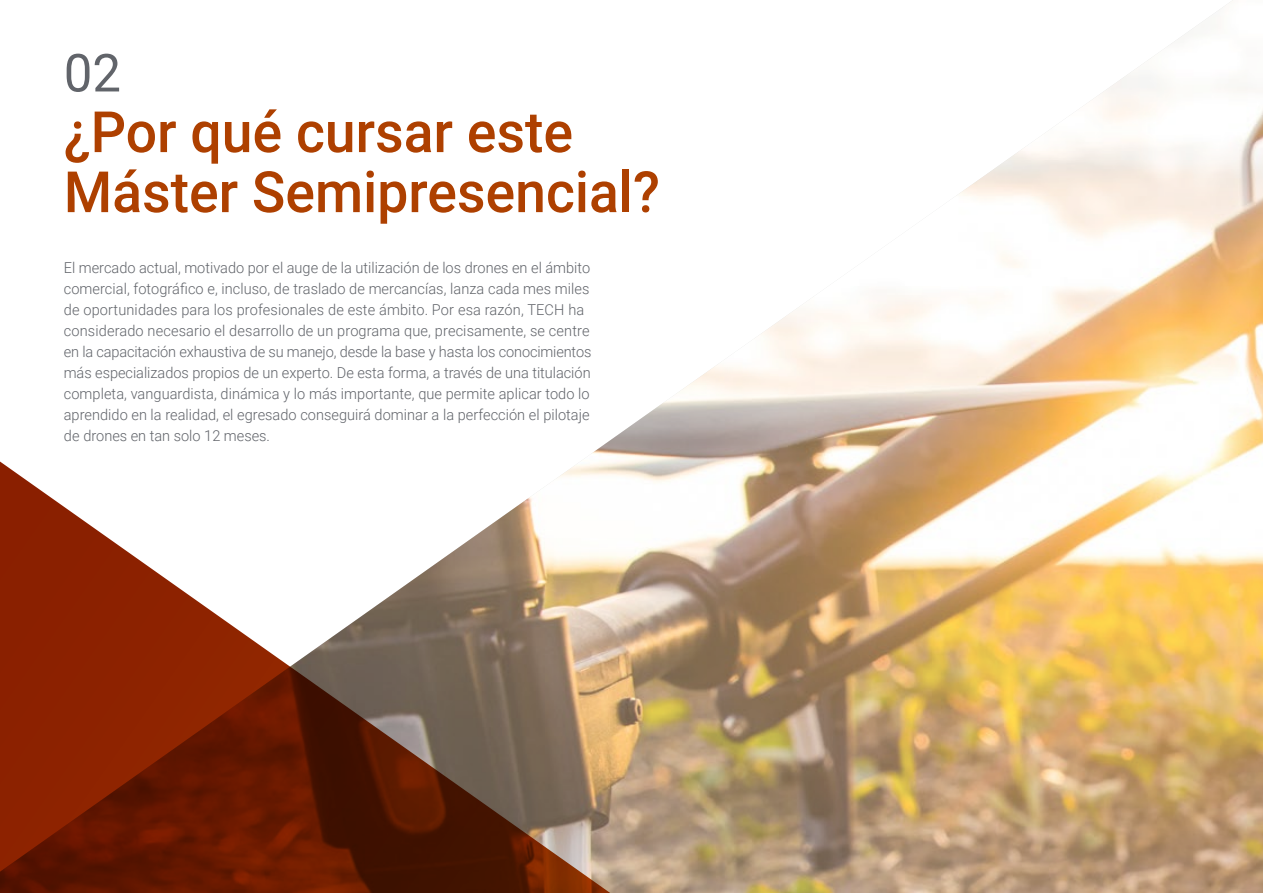
<style>
.page{position:relative;width:1263px;height:893px;background:#fff}
.page>*{position:absolute;margin:0;border:0;box-sizing:border-box;transform-origin:0 0}
.t1{font:500 57px/60px "Roboto";color:#ae4000}
.t2{font:52.5px "Roboto";color:#61646a}
.t3{font:300 15px/21px "Roboto";letter-spacing:.005em;color:#61646a}
</style>
<div class="page">
<img style="left:602px;top:0;width:661px;height:893px">
<svg style="left:0;top:446px;width:640px;height:447px"></svg>
<h2 class="t2" style="left:64px;top:36px;width:59px">02</h2>
<h1 class="t1" style="left:64px;top:100px;width:597px">¿Por qué cursar este<br>Máster Semipresencial?</h1>
<p class="t3" style="left:64px;top:256px;width:529px">El mercado actual, motivado por el auge de la utilización de los drones en el ámbito comercial, fotográfico e, incluso, de traslado de mercancías, lanza cada mes miles de oportunidades para los profesionales de este ámbito. Por esa razón, TECH ha considerado necesario el desarrollo de un programa que, precisamente, se centre en la capacitación exhaustiva de su manejo, desde la base y hasta los conocimientos más especializados propios de un experto. De esta forma, a través de una titulación completa, vanguardista, dinámica y lo más importante, que permite aplicar todo lo aprendido en la realidad, el egresado conseguirá dominar a la perfección el pilotaje de drones en tan solo 12 meses.</p>
</div>
